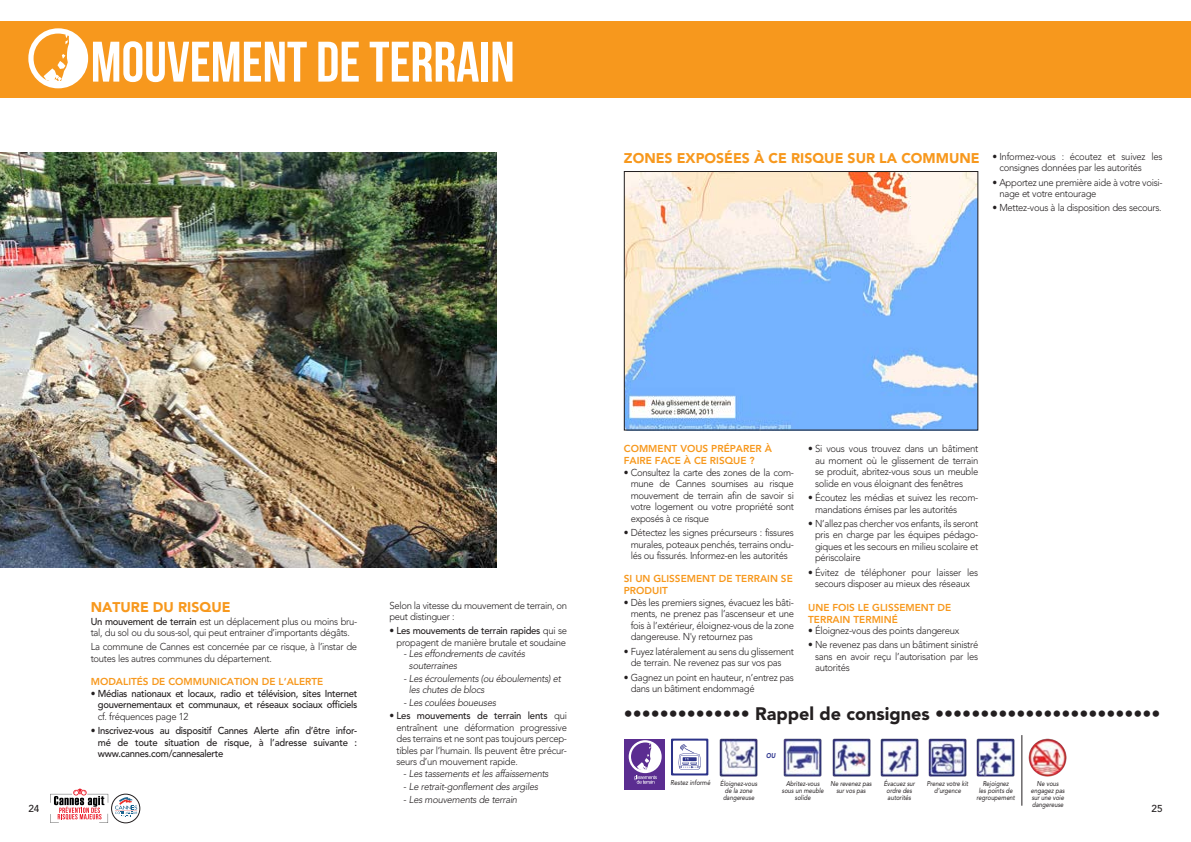
<style>
.page{position:relative;width:1191px;height:842px;background:#fff}
.page>*{position:absolute;margin:0;border:0;box-sizing:border-box;transform-origin:0 0}
.titre{font:57px "Bebas Neue";color:#fff}
.t1{font:900 18px "Avenir LT Std";color:#231f20}
.nature_du_risque{font:900 14px "Avenir LT Std";color:#f7981d}
.paragraphe{font:300 10px/11.5px "Avenir LT Std";letter-spacing:-.03em;color:#231f20;text-align:justify;scale:.95 1}
.paragraphe-2{font:500 10px/11.5px "Avenir LT Std";letter-spacing:-.03em;color:#231f20;text-align:justify;scale:.95 1}
.txt_ok{font:300 10px/11.5px "Avenir LT Std";letter-spacing:-.03em;color:#231f20;scale:.95 1}
.sous_paragraphe{font:italic 300 10px/11.5px "Avenir LT Std";letter-spacing:-.03em;color:#231f20;scale:.95 1}
.modalité{font:800 10px/12px "Avenir LT Std";color:#f7981d}
.paragraphe-3{font:500 10px "Avenir LT Std";letter-spacing:-.03em;color:#231f20}
.consigne_pavet{font:italic 7px/7px "Avenir LT Std";color:#231f20;text-align:center;scale:.85 1}
.consigne_pavet-2{font:italic 900 7px "Avenir LT Std";color:#353c93;scale:.85 1}
.s1{font-weight:500}
.s2{font-weight:300}
.s3{font-style:normal}
</style>
<div class="page">
<svg style="left:50px;top:788px;width:58px;height:35px"></svg>
<svg style="left:112px;top:794px;width:28px;height:29px"></svg>
<svg style="left:115px;top:797px;width:22px;height:20px"></svg>
<div style="left:111px;top:794px;width:29px;height:29px;border:1px solid #231f20;border-radius:50%"></div>
<img style="left:626px;top:173px;width:350px;height:255px">
<div style="left:624px;top:171px;width:354px;height:259px;border:1px solid #231f20"></div>
<div style="left:595px;top:21px;width:596px;height:77px;background:#f7981d"></div>
<div style="left:0;top:21px;width:595px;height:77px;background:#f7981d"></div>
<img style="left:0;top:152px;width:496px;height:415px">
<svg style="left:28px;top:28px;width:60px;height:60px"></svg>
<img style="left:832px;top:738px;width:39px;height:39px">
<div style="left:624px;top:739px;width:41px;height:51px;background:#5b2d91"></div>
<div style="left:628px;top:740px;width:33px;height:33px;border:2px solid #fff;border-radius:50%"></div>
<svg style="left:634px;top:743px;width:26px;height:41px"></svg>
<img style="left:928px;top:738px;width:39px;height:39px">
<img style="left:880px;top:738px;width:39px;height:39px">
<img style="left:719px;top:738px;width:39px;height:39px">
<img style="left:976px;top:738px;width:39px;height:39px">
<img style="left:1028px;top:738px;width:39px;height:39px">
<hr style="left:1021px;top:735px;width:1px;height:71px;background:#231f20">
<svg style="left:671px;top:739px;width:37px;height:36px"></svg>
<div style="left:673px;top:741px;width:33px;height:32px;background:#fff"></div>
<svg style="left:678px;top:744px;width:24px;height:32px"></svg>
<img style="left:783px;top:738px;width:39px;height:39px">
<p class="titre" style="left:91px;top:31px;width:425px">MOUVEMENT DE TERRAIN</p>
<p class="nature_du_risque" style="left:624px;top:149px;width:357px">ZONES EXPOSÉES À CE RISQUE SUR LA COMMUNE</p>
<p class="paragraphe" style="left:999px;top:151px;width:173px;text-indent:-7px">• Informez-vous : écoutez et suivez les consignes données par les autorités</p>
<p class="paragraphe" style="left:999px;top:176px;width:173px;text-indent:-7px">• Apportez une première aide à votre voisi&shy;nage et votre entourage</p>
<p class="paragraphe" style="left:992px;top:202px;width:179px">• Mettez-vous à la disposition des secours.</p>
<p class="paragraphe-3" style="left:28px;top:803px;width:13px">24</p>
<p class="nature_du_risque" style="left:91px;top:598px;width:141px">NATURE DU RISQUE</p>
<p class="txt_ok" style="left:91px;top:615px;width:282px"><span class="s1">Un mouvement de terrain</span> est un déplacement plus ou moins bru&shy;tal, du sol ou du sous-sol, qui peut entrainer d’importants dégâts.</p>
<p class="txt_ok" style="left:91px;top:641px;width:282px">La commune de Cannes est concernée par ce risque, à l’instar de toutes les autres communes du département.</p>
<p class="modalité" style="left:91px;top:676px;width:234px">MODALITÉS DE COMMUNICATION DE L’ALERTE</p>
<p class="paragraphe-2" style="left:98px;top:688px;width:275px;text-indent:-7px">• Médias nationaux et locaux, radio et télévision, sites Internet gouvernementaux et communaux, et réseaux sociaux officiels <span class="s2">cf. fréquences page 12</span></p>
<p class="paragraphe-2" style="left:98px;top:725px;width:275px;text-indent:-7px">• Inscrivez-vous au dispositif Cannes Alerte afin d’être infor&shy;mé de toute situation de risque, à l’adresse suivante : www.cannes.com/cannesalerte</p>
<p class="txt_ok" style="left:389px;top:599px;width:188px">Selon la vitesse du mouvement de terrain, on peut distinguer :</p>
<p class="paragraphe" style="left:389px;top:625px;width:188px;text-align:right"><span class="s1">• Les mouvements de terrain rapides</span> qui se propagent de manière brutale et soudaine</p>
<p class="sous_paragraphe" style="left:409px;top:648px;width:124px;text-indent:-5px">- Les effondrements de cavités souterraines</p>
<p class="sous_paragraphe" style="left:409px;top:673px;width:162px;text-indent:-5px">- Les écroulements (ou éboulements) et les chutes de blocs</p>
<p class="sous_paragraphe" style="left:403px;top:697px;width:99px">- Les coulées boueuses</p>
<p class="paragraphe" style="left:396px;top:710px;width:181px;text-indent:-7px"><span class="s1">• Les mouvements de terrain lents</span> qui entraînent une déformation progressive des terrains et ne sont pas toujours percep&shy;tibles par l’humain. Ils peuvent être précur&shy;seurs d’un mouvement rapide.</p>
<p class="sous_paragraphe" style="left:403px;top:768px;width:154px"><span class="s3">-</span> Les tassements et les affaissements</p>
<p class="sous_paragraphe" style="left:403px;top:780px;width:143px"><span class="s3">-</span> Le retrait-gonflement des argiles</p>
<p class="sous_paragraphe" style="left:403px;top:793px;width:121px"><span class="s3">-</span> Les mouvements de terrain</p>
<p class="modalité" style="left:624px;top:443px;width:150px">COMMENT VOUS PRÉPARER À<br>FAIRE FACE À CE RISQUE ?</p>
<p class="paragraphe" style="left:631px;top:467px;width:173px;text-indent:-7px">• Consultez la carte des zones de la com&shy;mune de Cannes soumises au risque mouvement de terrain afin de savoir si votre logement ou votre propriété sont exposés à ce risque</p>
<p class="paragraphe" style="left:631px;top:527px;width:173px;text-indent:-7px">• Détectez les signes précurseurs : fissures murales, poteaux penchés, terrains ondu&shy;lés ou fissurés. Informez-en les autorités</p>
<p class="modalité" style="left:624px;top:573px;width:170px">SI UN GLISSEMENT DE TERRAIN SE<br>PRODUIT</p>
<p class="paragraphe" style="left:631px;top:597px;width:173px;text-indent:-7px">• Dès les premiers signes, évacuez les bâti&shy;ments, ne prenez pas l’ascenseur et une fois à l’extérieur, éloignez-vous de la zone dangereuse. N'y retournez pas</p>
<p class="paragraphe" style="left:624px;top:646px;width:181px;text-align:center">• Fuyez latéralement au sens du glissement de terrain. Ne revenez pas sur vos pas</p>
<p class="paragraphe" style="left:631px;top:671px;width:173px;text-indent:-7px">• Gagnez un point en hauteur, n’entrez pas dans un bâtiment endommagé</p>
<p class="paragraphe" style="left:815px;top:443px;width:173px;text-indent:-7px">• Si vous vous trouvez dans un bâtiment au moment où le glissement de terrain se produit, abritez-vous sous un meuble solide en vous éloignant des fenêtres</p>
<p class="paragraphe" style="left:815px;top:492px;width:173px;text-indent:-7px">• Écoutez les médias et suivez les recom&shy;mandations émises par les autorités</p>
<p class="paragraphe" style="left:815px;top:518px;width:173px;text-indent:-7px">• N’allez pas chercher vos enfants, ils seront pris en charge par les équipes pédago&shy;giques et les secours en milieu scolaire et périscolaire</p>
<p class="paragraphe" style="left:808px;top:567px;width:181px;text-align:center">• Évitez de téléphoner pour laisser les secours disposer au mieux des réseaux</p>
<p class="modalité" style="left:808px;top:601px;width:145px">UNE FOIS LE GLISSEMENT DE<br>TERRAIN TERMINÉ</p>
<p class="paragraphe" style="left:808px;top:625px;width:161px">• Éloignez-vous des points dangereux</p>
<p class="paragraphe" style="left:815px;top:639px;width:173px;text-indent:-7px">• Ne revenez pas dans un bâtiment sinistré sans en avoir reçu l’autorisation par les autorités</p>
<h2 class="t1" style="left:624px;top:702px;width:538px">•••••••••••••• Rappel de consignes •••••••••••••••••••••••••</h2>
<p class="consigne_pavet-2" style="left:766px;top:751px;width:13px">OU</p>
<p class="consigne_pavet" style="left:720px;top:780px;width:45px">Éloignez-vous de la zone dangereuse</p>
<p class="consigne_pavet" style="left:976px;top:780px;width:47px">Rejoignez<br>les points de regroupement</p>
<p class="consigne_pavet" style="left:1031px;top:780px;width:41px">Ne vous engagez pas sur une voie dangereuse</p>
<p class="consigne_pavet" style="left:883px;top:780px;width:38px">Évacuez sur ordre des autorités</p>
<p class="consigne_pavet" style="left:670px;top:779px;width:48px">Restez informé</p>
<p class="consigne_pavet" style="left:782px;top:780px;width:51px">Abritez-vous sous un meuble solide</p>
<p class="consigne_pavet" style="left:830px;top:780px;width:50px">Ne revenez pas sur vos pas</p>
<p class="consigne_pavet" style="left:926px;top:780px;width:51px">Prenez votre kit d’urgence</p>
<p class="paragraphe-3" style="left:1151px;top:803px;width:13px">25</p>
</div>
